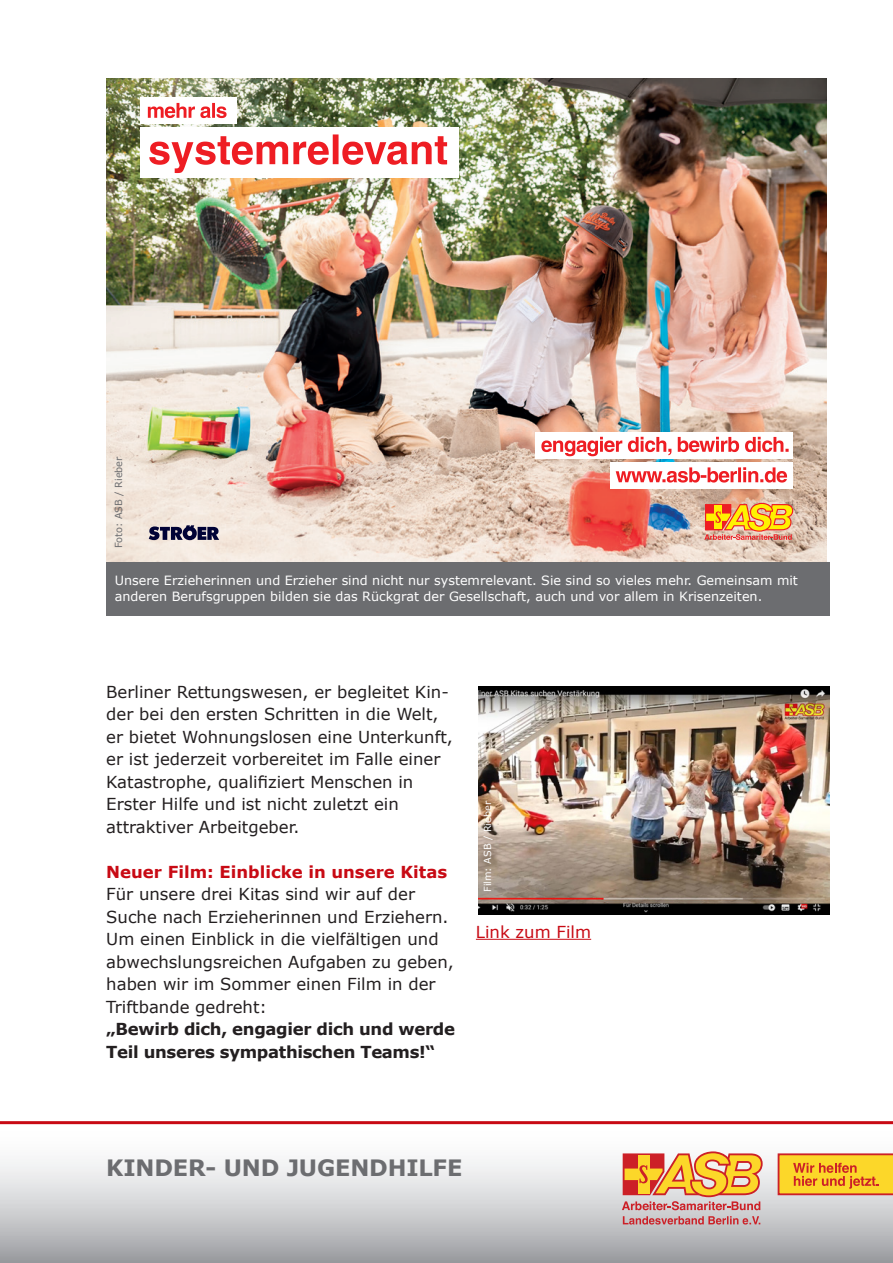
<style>
.page{position:relative;width:893px;height:1263px;background:#fff}
.page>*{position:absolute;margin:0;border:0;box-sizing:border-box;transform-origin:0 0}
.t1{font:700 22.5px "Verdana";letter-spacing:-.01em;color:#6c6d70}
.Inhalt_Text{font:16.5px/22.5px "Verdana";color:#231f20}
.Inhalt_Text-2{font:700 16.5px/22.5px "Verdana";letter-spacing:-.02em;color:#231f20}
.Inhalt_Text-3{font:700 16.5px "Verdana";color:#c80a14}
.Inhalt_Text-4{font:16.5px "Verdana";color:#c80a14}
.BU_BIlderbox{font:12.75px/16.5px "Verdana";color:#fff}
.BU_BIlderbox-2{font:9.75px "Verdana";color:#6c6d70}
.BU_BIlderbox-3{font:9.75px "Verdana";color:#fff}
</style>
<div class="page">
<div style="left:0;top:1124px;width:893px;height:139px;background:linear-gradient(to bottom,#fff,#a3a4a8)"></div>
<hr style="left:0;top:1121px;width:893px;height:3px;background:#c80a14">
<svg style="left:622px;top:1151px;width:141px;height:59px;background:#e4a369"></svg>
<svg style="left:778px;top:1153px;width:115px;height:42px;background:#f1ae2a"></svg>
<svg style="left:623px;top:1216px;width:137px;height:8px"></svg>
<img style="left:106px;top:79px;width:721px;height:483px">
<svg style="left:704px;top:503px;width:89px;height:37px;background:#eea047"></svg>
<div style="left:140px;top:127px;width:318px;height:50px;background:#fff"></div>
<div style="left:535px;top:432px;width:258px;height:26px;background:#fff"></div>
<div style="left:610px;top:462px;width:183px;height:26px;background:#fff"></div>
<svg style="left:149px;top:134px;width:298px;height:39px"></svg>
<div style="left:140px;top:97px;width:97px;height:26px;background:#fff"></div>
<svg style="left:148px;top:103px;width:79px;height:15px"></svg>
<svg style="left:541px;top:437px;width:248px;height:19px"></svg>
<svg style="left:616px;top:467px;width:171px;height:16px"></svg>
<svg style="left:149px;top:525px;width:70px;height:15px"></svg>
<div style="left:106px;top:562px;width:724px;height:53px;background:#6c6d70"></div>
<img style="left:478px;top:687px;width:351px;height:227px">
<hr style="left:476px;top:939px;width:115px;height:1px;background:#c80a14">
<p class="BU_BIlderbox-2" style="left:113px;top:548px;width:93px;rotate:-90deg">Foto: ASB / Rieber</p>
<p class="BU_BIlderbox" style="left:115px;top:571px;width:685px">Unsere Erzieherinnen und Erzieher sind nicht nur systemrelevant. Sie sind so vieles mehr. Gemeinsam mit anderen Berufsgruppen bilden sie das Rückgrat der Gesellschaft, auch und vor allem in Krisenzeiten.</p>
<p class="Inhalt_Text" style="left:106px;top:680px;width:348px">Berliner Rettungswesen, er begleitet Kin&shy;der bei den ersten Schritten in die Welt, er bietet Wohnungslosen eine Unterkunft, er ist jederzeit vorbereitet im Falle einer Katastrophe, qualifiziert Menschen in Erster Hilfe und ist nicht zuletzt ein attraktiver Arbeitgeber.</p>
<p class="Inhalt_Text-3" style="left:106px;top:861px;width:342px">Neuer Film: Einblicke in unsere Kitas</p>
<p class="Inhalt_Text" style="left:106px;top:882px;width:349px">Für unsere drei Kitas sind wir auf der Suche nach Erzieherinnen und Erziehern.<br>Um einen Einblick in die vielfältigen und abwechslungsreichen Aufgaben zu geben, haben wir im Sommer einen Film in der Triftbande gedreht:</p>
<p class="Inhalt_Text-2" style="left:106px;top:1018px;width:350px">„Bewirb dich, engagier dich und werde<br>Teil unseres sympathischen Teams!“</p>
<p class="BU_BIlderbox-3" style="left:481px;top:892px;width:92px;rotate:-90deg">Film: ASB / Rieber</p>
<p class="Inhalt_Text-4" style="left:476px;top:921px;width:117px">Link zum Film</p>
<p class="t1" style="left:106px;top:1154px;width:358px">KINDER- UND JUGENDHILFE</p>
</div>
